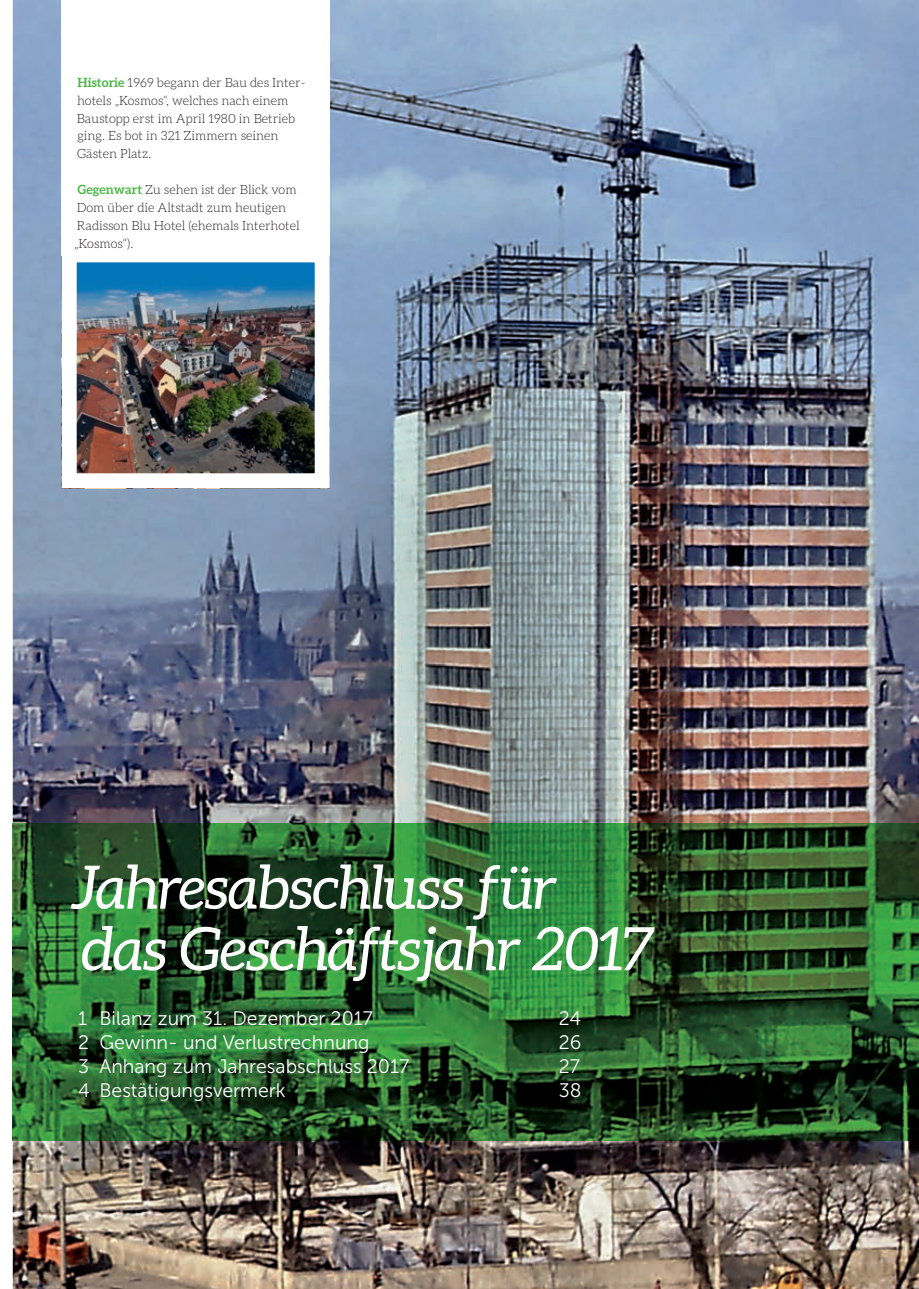
<style>
.page{position:relative;width:919px;height:1289px;background:#fff}
.page>*{position:absolute;margin:0;border:0;box-sizing:border-box;transform-origin:0 0}
.t1{font:italic 60px/61.5px "Aleo";letter-spacing:-.025em;color:#fff}
.t2{font:19.5px "Museo Sans 300";color:#fff}
.t3{font:300 12.75px/17.9px "Aleo";color:#231f20}
.s1{font-weight:700;color:#4cb848}
</style>
<div class="page">
<img style="left:13px;top:0;width:905px;height:1288px">
<img style="left:78px;top:263px;width:236px;height:209px">
<div style="left:62px;top:247px;width:268px;height:241px;border:15px solid #fff"></div>
<div style="left:62px;top:0;width:268px;height:255px;background:#fff"></div>
<img style="left:13px;top:823px;width:905px;height:317px">
<p class="t3" style="left:77px;top:73px;width:230px"><span class="s1">Historie</span> 1969 begann der Bau des Inter&shy;hotels „Kosmos“, welches nach einem<br>Baustopp erst im April 1980 in Betrieb ging. Es bot in 321 Zimmern seinen<br>Gästen Platz.</p>
<p class="t3" style="left:74px;top:180px;width:227px"><span class="s1">Gegenwart</span> Zu sehen ist der Blick vom<br>Dom über die Altstadt zum heutigen<br>Radisson Blu Hotel (ehemals Interhotel „Kosmos“).</p>
<h1 class="t1" style="left:71px;top:855px;width:584px">Jahresabschluss für das Geschäftsjahr 2017</h1>
<h2 class="t2" style="left:78px;top:1007px;width:296px">1 Bilanz zum 31. Dezember 2017</h2>
<h2 class="t2" style="left:559px;top:1007px;width:24px">24</h2>
<h2 class="t2" style="left:78px;top:1031px;width:293px">2 Gewinn- und Verlustrechnung</h2>
<h2 class="t2" style="left:559px;top:1031px;width:24px">26</h2>
<h2 class="t2" style="left:78px;top:1055px;width:333px">3 Anhang zum Jahresabschluss 2017</h2>
<h2 class="t2" style="left:559px;top:1055px;width:23px">27</h2>
<h2 class="t2" style="left:78px;top:1079px;width:209px">4 Bestätigungsvermerk</h2>
<h2 class="t2" style="left:559px;top:1079px;width:24px">38</h2>
</div>
